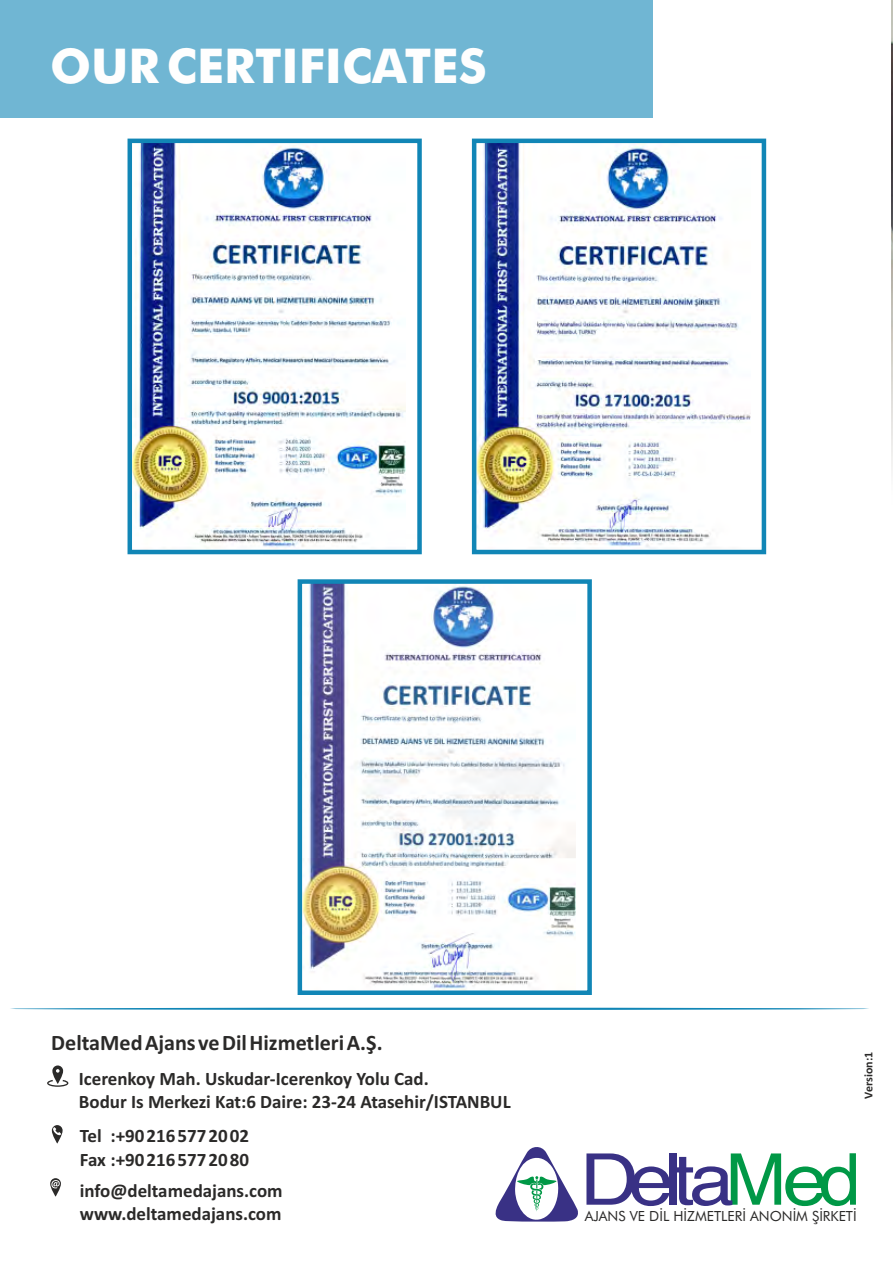
<style>
.page{position:relative;width:893px;height:1263px;background:#fff}
.page>*{position:absolute;margin:0;border:0;box-sizing:border-box;transform-origin:0 0}
.t1{font:71.4px "Helvetica";letter-spacing:-.11em;color:#393185;scale:1.14 1}
.t2{font:48px "Futura Md BT Bold";color:#fefefe}
.t3{font:700 22.2px "Calibri";color:#2b2a29}
.t4{font:700 18.9px/23.1px "Calibri";color:#2b2a29}
.t5{font:13.95px "Futura Book BT";color:#2b2a29}
.t6{font:700 12px "Calibri";color:#2b2a29}
.s1{color:#009846}
</style>
<div class="page">
<svg style="left:52px;top:1065px;width:11px;height:19px"></svg>
<svg style="left:47px;top:1080px;width:21px;height:7px"></svg>
<svg style="left:56px;top:1069px;width:4px;height:4px"></svg>
<svg style="left:50px;top:1178px;width:11px;height:19px"></svg>
<svg style="left:52px;top:1125px;width:11px;height:18px"></svg>
<svg style="left:53px;top:1127px;width:8px;height:8px"></svg>
<svg style="left:51px;top:1180px;width:9px;height:8px"></svg>
<svg style="left:495px;top:1147px;width:83px;height:75px"></svg>
<hr style="left:10px;top:1008px;width:859px;height:2px;background:#1186b6;border-radius:50%">
<img style="left:892px;top:0;width:1px;height:471px">
<div style="left:0;top:0;width:653px;height:118px;background:#70b6d3"></div>
<img style="left:303px;top:584px;width:273px;height:406px">
<div style="left:298px;top:579px;width:294px;height:416px;border:4px solid #1186b6"></div>
<img style="left:133px;top:144px;width:273px;height:405px">
<div style="left:128px;top:139px;width:294px;height:415px;border:4px solid #1186b6"></div>
<img style="left:477px;top:144px;width:274px;height:405px">
<div style="left:472px;top:139px;width:294px;height:415px;border:4px solid #1186b6"></div>
<h2 class="t2" style="left:50px;top:46px;width:438px">OUR CERTIFICATES</h2>
<p class="t3" style="left:51px;top:1034px;width:333px">DeltaMed Ajans ve Dil Hizmetleri A.Ş.</p>
<p class="t4" style="left:79px;top:1068px;width:433px">Icerenkoy Mah. Uskudar-Icerenkoy Yolu Cad.<br>Bodur Is Merkezi Kat:6 Daire: 23-24 Atasehir/ISTANBUL</p>
<p class="t4" style="left:80px;top:1126px;width:171px">Tel :+90 216 577 20 02</p>
<p class="t4" style="left:80px;top:1149px;width:171px">Fax :+90 216 577 20 80</p>
<p class="t4" style="left:80px;top:1181px;width:204px">info@deltamedajans.com www.deltamedajans.com</p>
<p class="t6" style="left:863px;top:1099px;width:48px;rotate:-90deg">Version:1</p>
<h1 class="t1" style="left:580px;top:1151px;width:248px">Delta<span class="s1">Med</span></h1>
<p class="t5" style="left:585px;top:1211px;width:273px">AJANS VE DİL HİZMETLERİ ANONİM ŞİRKETİ</p>
</div>
